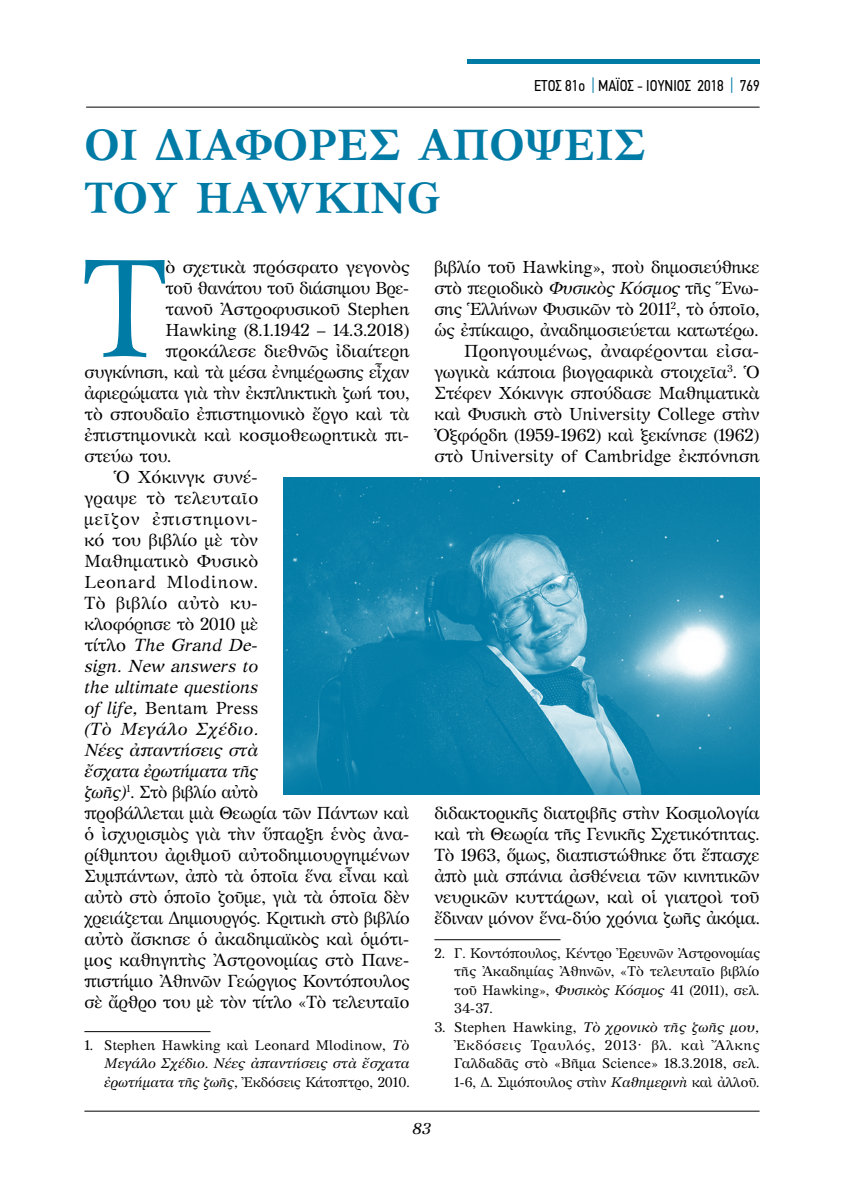
<style>
.page{position:relative;width:844px;height:1191px;background:#fff}
.page>*{position:absolute;margin:0;border:0;box-sizing:border-box;transform-origin:0 0}
.t1{font:138.95px "GFS Artemisia";color:#007ba6}
.t2{font:700 43.75px/52.5px "GFS Artemisia";color:#007ba6}
.t3{font:17.5px/21px "GFS Artemisia";letter-spacing:-.005em;color:#000;text-align:right}
.t4{font:italic 17.5px "GFS Artemisia";letter-spacing:-.005em;color:#000}
.t5{font:17.5px "GFS Artemisia";letter-spacing:.055em;color:#000}
.t6{font:17.5px "GFS Artemisia";letter-spacing:.02em;color:#000}
.t7{font:17.5px "GFS Artemisia";letter-spacing:.015em;color:#000}
.t8{font:17.5px "GFS Artemisia";letter-spacing:.04em;color:#000}
.t9{font:italic 17.5px "GFS Artemisia";letter-spacing:.025em;color:#000}
.t10{font:17.5px "GFS Artemisia";letter-spacing:.035em;color:#000}
.t11{font:15.75px "PF Din Text Condensed";color:#000}
.t12{font:italic 15.75px "GFS Artemisia";color:#000}
.t13{font:14px/18.4px "GFS Artemisia";letter-spacing:.005em;color:#000;text-align:justify}
.s1{color:#007ba6}
.s2{font-style:normal}
.s3{font-style:italic}
</style>
<div class="page">
<hr style="left:86px;top:107px;width:673px;height:1px;background:#000">
<hr style="left:466px;top:60px;width:293px;height:4px;background:#007ba6">
<hr style="left:84px;top:1110px;width:675px;height:1px;background:#000">
<hr style="left:84px;top:1031px;width:126px;height:1px;background:#000">
<hr style="left:434px;top:939px;width:126px;height:1px;background:#000">
<img style="left:283px;top:477px;width:476px;height:317px">
<p class="t11" style="left:534px;top:76px;width:227px">ΕΤΟΣ 81ο <span class="s1">|</span> ΜAΪΟΣ - ΙΟΥΝΙΟΣ 2018 <span class="s1">|</span> 769</p>
<h2 class="t2" style="left:84px;top:115px;width:562px">ΟΙ ΔΙΑΦΟΡΕΣ ΑΠΟΨΕΙΣ<br>ΤΟΥ HAWKING</h2>
<h1 class="t1" style="left:83px;top:206px;width:86px">T</h1>
<p class="t3" style="left:165px;top:256px;width:246px">ὸ σχετικὰ πρόσφατο γεγονὸς</p>
<p class="t3" style="left:165px;top:277px;width:245px">τοῦ θανάτου τοῦ διάσημου Βρε-</p>
<p class="t3" style="left:165px;top:298px;width:245px">τανοῦ Ἀστροφυσικοῦ Stephen</p>
<p class="t3" style="left:165px;top:319px;width:245px">Hawking (8.1.1942 – 14.3.2018)</p>
<p class="t3" style="left:165px;top:340px;width:246px">προκάλεσε διεθνῶς ἰδιαίτερη</p>
<p class="t3" style="left:84px;top:361px;width:326px">συγκίνηση, καὶ τὰ μέσα ἐνημέρωσης εἶχαν</p>
<p class="t3" style="left:84px;top:382px;width:327px">ἀφιερώματα γιὰ τὴν ἐκπληκτικὴ ζωή του,</p>
<p class="t3" style="left:84px;top:403px;width:326px">τὸ σπουδαῖο ἐπιστημονικὸ ἔργο καὶ τὰ</p>
<p class="t3" style="left:84px;top:424px;width:326px">ἐπιστημονικὰ καὶ κοσμοθεωρητικὰ πι-</p>
<p class="t3" style="left:84px;top:445px;width:88px">στεύω του.</p>
<p class="t3" style="left:114px;top:466px;width:145px">Ὁ Χόκινγκ συνέ-</p>
<p class="t6" style="left:84px;top:485px;width:175px">γραψε τὸ τελευταῖο</p>
<p class="t5" style="left:84px;top:506px;width:175px">μεῖζον ἐπιστημονι-</p>
<p class="t3" style="left:84px;top:529px;width:175px">κό του βιβλίο μὲ τὸν</p>
<p class="t7" style="left:84px;top:548px;width:175px">Μαθηματικὸ Φυσικὸ</p>
<p class="t8" style="left:84px;top:569px;width:175px">Leonard Mlodinow.</p>
<p class="t10" style="left:84px;top:590px;width:175px">Τὸ βιβλίο αὐτὸ κυ-</p>
<p class="t3" style="left:84px;top:613px;width:175px">κλοφόρησε τὸ 2010 μὲ</p>
<p class="t4" style="left:84px;top:631px;width:175px"><span class="s2">τίτλο</span> The Grand De-</p>
<p class="t4" style="left:84px;top:652px;width:175px">sign. New answers to</p>
<p class="t4" style="left:84px;top:673px;width:175px">the ultimate questions</p>
<p class="t3" style="left:84px;top:697px;width:175px"><span class="s3">of life,</span> Bentam Press</p>
<p class="t9" style="left:84px;top:715px;width:175px">(Τὸ Μεγάλο Σχέδιο.</p>
<p class="t4" style="left:84px;top:736px;width:175px">Νέες ἀπαντήσεις στὰ</p>
<p class="t4" style="left:84px;top:757px;width:175px">ἔσχατα ἐρωτήματα τῆς</p>
<p class="t3" style="left:84px;top:781px;width:175px"><span class="s3">ζωῆς)</span><sup>1</sup>. Στὸ βιβλίο αὐτὸ</p>
<p class="t3" style="left:84px;top:802px;width:326px">προβάλλεται μιὰ Θεωρία τῶν Πάντων καὶ</p>
<p class="t3" style="left:84px;top:823px;width:326px">ὁ ἰσχυρισμὸς γιὰ τὴν ὕπαρξη ἑνὸς ἀνα-</p>
<p class="t3" style="left:84px;top:844px;width:327px">ρίθμητου ἀριθμοῦ αὐτοδημιουργημένων</p>
<p class="t3" style="left:84px;top:865px;width:326px">Συμπάντων, ἀπὸ τὰ ὁποῖα ἕνα εἶναι καὶ</p>
<p class="t3" style="left:84px;top:886px;width:326px">αὐτὸ στὸ ὁποῖο ζοῦμε, γιὰ τὰ ὁποῖα δὲν</p>
<p class="t3" style="left:84px;top:907px;width:327px">χρειάζεται Δημιουργός. Κριτικὴ στὸ βιβλίο</p>
<p class="t3" style="left:84px;top:928px;width:326px">αὐτὸ ἄσκησε ὁ ἀκαδημαϊκὸς καὶ ὁμότι-</p>
<p class="t3" style="left:84px;top:949px;width:326px">μος καθηγητὴς Ἀστρονομίας στὸ Πανε-</p>
<p class="t3" style="left:84px;top:970px;width:326px">πιστήμιο Ἀθηνῶν Γεώργιος Κοντόπουλος</p>
<p class="t3" style="left:84px;top:991px;width:326px">σὲ ἄρθρο του μὲ τὸν τίτλο «Τὸ τελευταῖο</p>
<p class="t13" style="left:104px;top:1035px;width:307px;text-indent:-20px">1. Stephen Hawking καὶ Leonard Mlodinow, <span class="s3">Τὸ Μεγάλο Σχέδιο. Νέες ἀπαντήσεις στὰ ἔσχατα ἐρωτήματα τῆς ζωῆς,</span> Ἐκδόσεις Κάτοπτρο, 2010.</p>
<p class="t3" style="left:434px;top:256px;width:327px">βιβλίο τοῦ Hawking», ποὺ δημοσιεύθηκε στὸ περιοδικὸ <span class="s3">Φυσικὸς Κόσμος</span> τῆς Ἕνω&shy;σης Ἑλλήνων Φυσικῶν τὸ 2011<sup>2</sup>, τὸ ὁποῖο, ὡς ἐπίκαιρο, ἀναδημοσιεύεται κατωτέρω.<br>Προηγουμένως, ἀναφέρονται εἰσα&shy;γωγικὰ κάποια βιογραφικὰ στοιχεῖα<sup>3</sup>. Ὁ Στέφεν Χόκινγκ σπούδασε Μαθηματικὰ καὶ Φυσικὴ στὸ University College στὴν Ὀξφόρδη (1959-1962) καὶ ξεκίνησε (1962) στὸ University of Cambridge ἐκπόνηση</p>
<p class="t3" style="left:434px;top:802px;width:327px;text-align:justify">διδακτορικῆς διατριβῆς στὴν Κοσμολογία καὶ τὴ Θεωρία τῆς Γενικῆς Σχετικότητας.<br>Τὸ 1963, ὅμως, διαπιστώθηκε ὅτι ἔπασχε ἀπὸ μιὰ σπάνια ἀσθένεια τῶν κινητικῶν νευρικῶν κυττάρων, καὶ οἱ γιατροὶ τοῦ ἔδιναν μόνον ἕνα-δύο χρόνια ζωῆς ἀκόμα.</p>
<p class="t13" style="left:454px;top:943px;width:307px;text-indent:-20px">2. Γ. Κοντόπουλος, Κέντρο Ἐρευνῶν Ἀστρονομίας τῆς Ἀκαδημίας Ἀθηνῶν, «Τὸ τελευταῖο βιβλίο τοῦ Hawking», <span class="s3">Φυσικὸς Κόσμος</span> 41 (2011), σελ.<br>34-37.</p>
<p class="t13" style="left:454px;top:1017px;width:307px;text-indent:-20px">3. Stephen Hawking, <span class="s3">Τὸ χρονικὸ τῆς ζωῆς μου, </span>Ἐκδόσεις Τραυλός, 2013· βλ. καὶ Ἄλκης Γαλδαδᾶς στὸ «Βῆμα Science» 18.3.2018, σελ.<br>1-6, Δ. Σιμόπουλος στὴν <span class="s3">Καθημερινὴ</span> καὶ ἀλλοῦ.</p>
<p class="t12" style="left:412px;top:1116px;width:20px">83</p>
</div>
